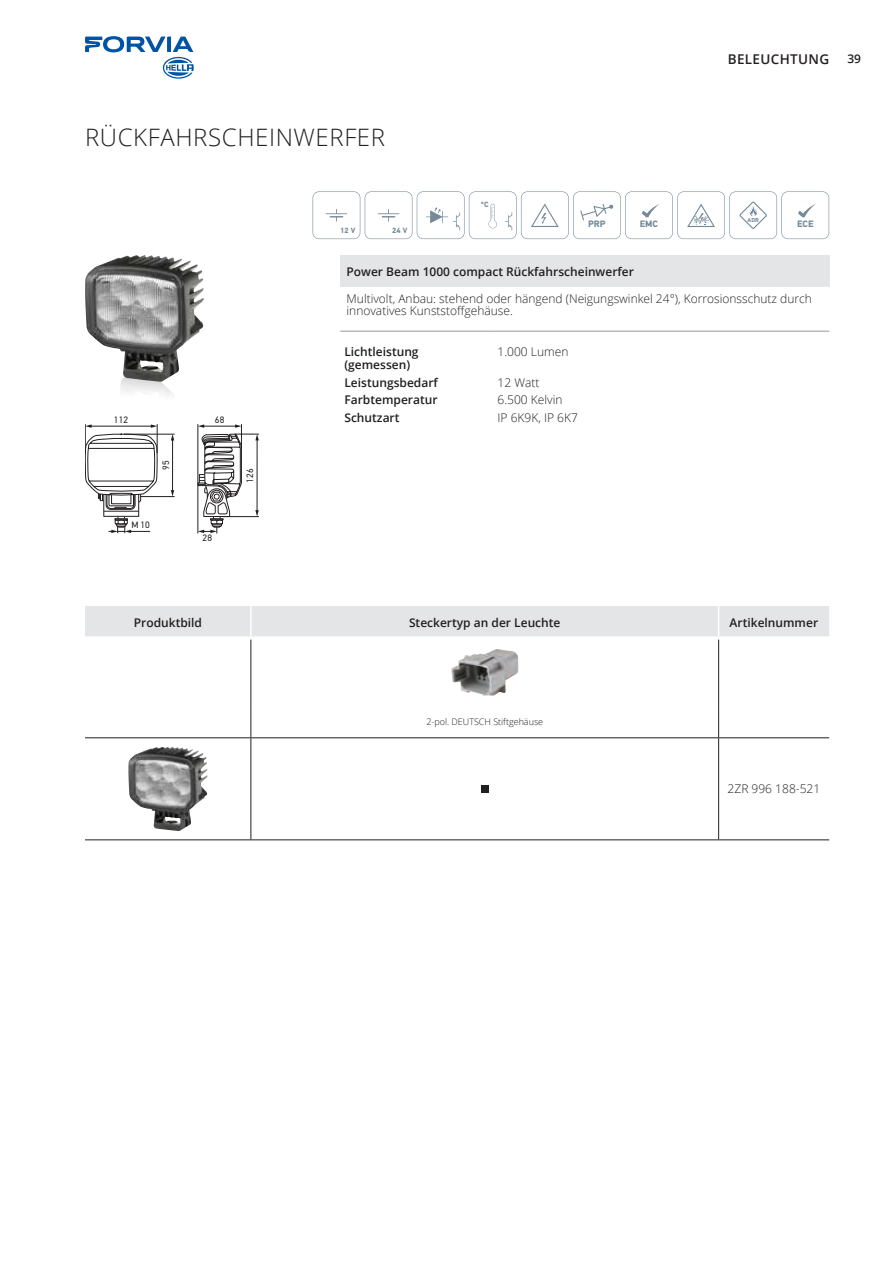
<style>
.page{position:relative;width:893px;height:1263px;background:#fff}
.page>*{position:absolute;margin:0;border:0;box-sizing:border-box;transform-origin:0 0}
.t1{font:300 24px "Open Sans";letter-spacing:.025em;color:#231f20}
.t2{font:600 13.5px "Open Sans";letter-spacing:.025em;color:#231f20}
.t3{font:300 12px/12.6px "Open Sans";color:#231f20}
.t4{font:600 12px/12.6px "Open Sans";color:#231f20}
.t5{font:9.3px "Hella DIN Universal";letter-spacing:.015em;color:#231f20}
.t6{font:700 9.3px "Hella DIN Universal";color:#758a99}
.t7{font:300 9px "Open Sans";color:#231f20}
.t8{font:700 7.65px "Hella DIN Universal";color:#758a99}
.t9{font:700 5.7px "Hella DIN Universal";color:#758a99}
</style>
<div class="page">
<svg style="left:85px;top:36px;width:109px;height:43px"></svg>
<div style="left:340px;top:255px;width:489px;height:32px;background:#e4e5e6"></div>
<hr style="left:340px;top:331px;width:153px;height:1px;background:#949698">
<hr style="left:493px;top:331px;width:336px;height:1px;background:#949698">
<div style="left:85px;top:606px;width:744px;height:30px;background:#e4e5e6"></div>
<hr style="left:250px;top:606px;width:2px;height:30px;background:#fff">
<hr style="left:718px;top:606px;width:1px;height:30px;background:#fff">
<hr style="left:251px;top:639px;width:1px;height:67px;background:#231f20">
<hr style="left:251px;top:706px;width:1px;height:31px;background:#231f20">
<hr style="left:718px;top:639px;width:1px;height:67px;background:#231f20">
<hr style="left:718px;top:706px;width:1px;height:31px;background:#231f20">
<hr style="left:719px;top:737px;width:110px;height:1px;background:#231f20">
<hr style="left:251px;top:738px;width:1px;height:101px;background:#231f20">
<hr style="left:718px;top:738px;width:1px;height:101px;background:#231f20">
<hr style="left:251px;top:737px;width:468px;height:1px;background:#231f20">
<hr style="left:85px;top:737px;width:166px;height:1px;background:#231f20">
<hr style="left:85px;top:839px;width:166px;height:1px;background:#231f20">
<hr style="left:251px;top:839px;width:468px;height:1px;background:#231f20">
<hr style="left:719px;top:839px;width:110px;height:1px;background:#231f20">
<img style="left:451px;top:649px;width:68px;height:46px">
<img style="left:128px;top:746px;width:80px;height:85px">
<div style="left:481px;top:786px;width:7px;height:7px;background:#231f20"></div>
<svg style="left:313px;top:191px;width:516px;height:48px"></svg>
<img style="left:85px;top:255px;width:119px;height:127px">
<svg style="left:85px;top:424px;width:174px;height:109px"></svg>
<h1 class="t1" style="left:85px;top:121px;width:302px">RÜCKFAHRSCHEINWERFER</h1>
<p class="t8" style="left:340px;top:225px;width:17px">12 V</p>
<p class="t8" style="left:392px;top:225px;width:17px">24 V</p>
<p class="t8" style="left:481px;top:200px;width:9px">°C</p>
<p class="t6" style="left:588px;top:217px;width:19px">PRP</p>
<p class="t6" style="left:640px;top:217px;width:20px">EMC</p>
<p class="t2" style="left:728px;top:50px;width:103px">BELEUCHTUNG</p>
<p class="t4" style="left:847px;top:52px;width:15px">39</p>
<p class="t9" style="left:747px;top:216px;width:13px">ADR</p>
<p class="t6" style="left:797px;top:217px;width:18px">ECE</p>
<p class="t5" style="left:114px;top:414px;width:16px">112</p>
<p class="t5" style="left:215px;top:414px;width:11px">68</p>
<p class="t5" style="left:160px;top:470px;width:11px;rotate:-90deg">95</p>
<p class="t5" style="left:131px;top:519px;width:20px">M 10</p>
<p class="t5" style="left:203px;top:532px;width:11px">28</p>
<p class="t5" style="left:244px;top:482px;width:16px;rotate:-90deg">126</p>
<p class="t4" style="left:347px;top:265px;width:289px">Power Beam 1000 compact Rückfahrscheinwerfer</p>
<p class="t3" style="left:347px;top:292px;width:467px">Multivolt, Anbau: stehend oder hängend (Neigungswinkel 24°), Korrosionsschutz durch innovatives Kunststoffgehäuse.</p>
<p class="t4" style="left:344px;top:345px;width:76px">Lichtleistung (gemessen)</p>
<p class="t3" style="left:497px;top:345px;width:72px">1.000 Lumen</p>
<p class="t4" style="left:344px;top:376px;width:95px">Leistungsbedarf</p>
<p class="t3" style="left:497px;top:376px;width:43px">12 Watt</p>
<p class="t4" style="left:344px;top:393px;width:95px">Farbtemperatur</p>
<p class="t3" style="left:497px;top:393px;width:66px">6.500 Kelvin</p>
<p class="t4" style="left:344px;top:411px;width:57px">Schutzart</p>
<p class="t3" style="left:497px;top:411px;width:82px">IP 6K9K, IP 6K7</p>
<p class="t4" style="left:134px;top:616px;width:70px">Produktbild</p>
<p class="t4" style="left:409px;top:616px;width:153px">Steckertyp an der Leuchte</p>
<p class="t4" style="left:730px;top:616px;width:90px">Artikelnummer</p>
<p class="t7" style="left:426px;top:716px;width:118px">2-pol. DEUTSCH Stiftgehäuse</p>
<p class="t3" style="left:728px;top:782px;width:94px">2ZR 996 188-521</p>
</div>
